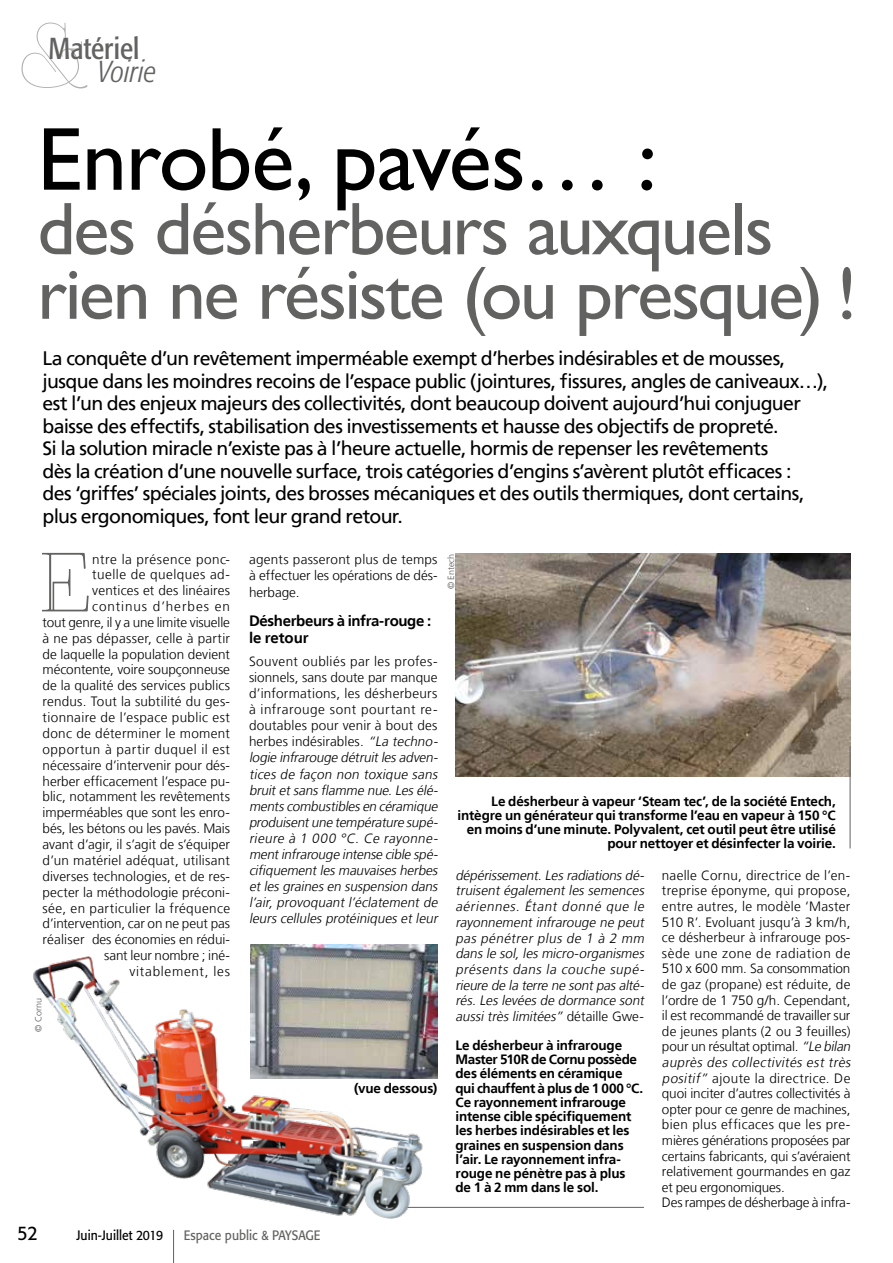
<style>
.page{position:relative;width:893px;height:1263px;background:#fff}
.page>*{position:absolute;margin:0;border:0;box-sizing:border-box;transform-origin:0 0}
.t1{font:94.5px "Znikomit No 25";color:#626261}
.t2{font:90px "Gill Sans";letter-spacing:-.015em;color:#000}
.t3{font:75px/64.5px "Gill Sans";letter-spacing:-.03em;color:#626261}
.t4{font:condensed 30px "Formata";color:#626261}
.t5{font:italic 300 condensed 30px "Formata";color:#626261}
.t6{font:19.5px/22.5px "Frutiger";letter-spacing:-.035em;color:#000}
.t7{font:19.5px "Formata";color:#000;scale:.9 1}
.t8{font:700 15px/17.1px "Frutiger";letter-spacing:-.02em;color:#000}
.t9{font:300 13.5px/15.9px "Frutiger";letter-spacing:.005em;color:#000;text-align:right}
.t10{font:italic 300 13.5px/16px "Frutiger";color:#000}
.t11{font:700 13.5px/14.2px "Frutiger";letter-spacing:-.01em;color:#000;text-align:right}
.t12{font:13.5px "Formata";color:#626261;scale:.9 1}
.t13{font:13.5px "Formata";color:#000;scale:.9 1}
.t14{font:300 9px "Frutiger";color:#565655}
.s1{font-style:normal}
.s2{font-style:italic}
</style>
<div class="page">
<hr style="left:173px;top:1230px;width:1px;height:33px;background:#626261">
<hr style="left:406px;top:1207px;width:238px;height:1px;background:#626261">
<svg style="left:42px;top:553px;width:46px;height:58px"></svg>
<img style="left:33px;top:956px;width:392px;height:263px">
<img style="left:456px;top:553px;width:394px;height:224px">
<hr style="left:850px;top:746px;width:1px;height:102px;background:#626261">
<img style="left:250px;top:944px;width:187px;height:135px">
<h1 class="t1" style="left:19px;top:-6px;width:72px">&amp;</h1>
<h3 class="t4" style="left:49px;top:31px;width:92px">Matériel</h3>
<h3 class="t5" style="left:98px;top:55px;width:60px">Voirie</h3>
<h2 class="t2" style="left:37px;top:106px;width:621px">Enrobé, pavés… :</h2>
<h3 class="t3" style="left:37px;top:196px;width:821px">des désherbeurs auxquels rien ne résiste (ou presque) !</h3>
<p class="t6" style="left:43px;top:347px;width:787px">La conquête d’un revêtement imperméable exempt d’herbes indésirables et de mousses, jusque dans les moindres recoins de l’espace public (jointures, fissures, angles de caniveaux…), est l’un des enjeux majeurs des collectivités, dont beaucoup doivent aujourd’hui conjuguer baisse des effectifs, stabilisation des investissements et hausse des objectifs de propreté.<br>Si la solution miracle n’existe pas à l’heure actuelle, hormis de repenser les revêtements<br>dès la création d’une nouvelle surface, trois catégories d’engins s’avèrent plutôt efficaces :<br>des ‘griffes’ spéciales joints, des brosses mécaniques et des outils thermiques, dont certains, plus ergonomiques, font leur grand retour.</p>
<p class="t9" style="left:43px;top:551px;width:189px">ntre la présence ponc-<br>tuelle de quelques ad&shy;ventices et des linéaires continus d’herbes en<br>tout genre, il y a une limite visuelle à ne pas dépasser, celle à partir de laquelle la population devient mécontente, voire soupçonneuse de la qualité des services publics rendus. Tout la subtilité du ges&shy;tionnaire de l’espace public est donc de déterminer le moment opportun à partir duquel il est nécessaire d’intervenir pour dés&shy;herber efficacement l’espace pu&shy;blic, notamment les revêtements imperméables que sont les enro&shy;bés, les bétons ou les pavés. Mais avant d’agir, il s’agit de s’équiper d’un matériel adéquat, utilisant diverses technologies, et de res&shy;pecter la méthodologie préconi&shy;sée, en particulier la fréquence d’intervention, car on ne peut pas réaliser des économies en rédui&shy;sant leur nombre ; iné&shy;vitablement, les</p>
<p class="t9" style="left:249px;top:551px;width:190px;line-height:16.4px;text-align:justify">agents passeront plus de temps à effectuer les opérations de dés&shy;herbage.</p>
<p class="t8" style="left:249px;top:612px;width:184px">Désherbeurs à infra-rouge : le retour</p>
<p class="t10" style="left:249px;top:653px;width:193px"><span class="s1">Souvent oubliés par les profes&shy;sionnels, sans doute par manque d’informations, les désherbeurs à infrarouge sont pourtant re&shy;doutables pour venir à bout des herbes indésirables.</span> “La techno&shy;logie infrarouge détruitlesadven&shy;tices de façon non toxique sans bruitetsansflamme nue.Lesélé&shy;mentscombustiblesen céramique produisentune température supé&shy;rieure à 1 000 °C. Ce rayonne&shy;mentinfrarouge intense cible spé&shy;cifiquementlesmauvaisesherbes et les graines en suspension dans l’air, provoquant l’éclatement de leurs cellules protéiniques et leur</p>
<p class="t14" style="left:33px;top:1032px;width:35px;rotate:-90deg">© Cornu</p>
<p class="t11" style="left:354px;top:1081px;width:85px">(vue dessous)</p>
<h3 class="t7" style="left:18px;top:1221px;width:24px">52</h3>
<p class="t13" style="left:77px;top:1227px;width:98px">Juin-Juillet 2019</p>
<p class="t12" style="left:184px;top:1227px;width:153px">Espace public &amp; PAYSAGE</p>
<p class="t14" style="left:446px;top:589px;width:37px;rotate:-90deg">© Entech</p>
<p class="t11" style="left:457px;top:794px;width:380px">Le désherbeur à vapeur ‘Steam tec’, de la société Entech, intègre un générateur qui transforme l’eau en vapeur à 150 °C en moins d’une minute. Polyvalent, cet outil peut être utilisé pour nettoyer et désinfecter la voirie.</p>
<p class="t10" style="left:455px;top:867px;width:193px;text-align:justify">dépérissement.Lesradiationsdé&shy;truisent également les semences aériennes. Étant donné que le rayonnement infrarouge ne peut pas pénétrer plus de 1 à 2 mm dans le sol, les micro-organismes présents dans la couche supé&shy;rieure de la terre ne sontpasalté&shy;rés. Les levées de dormance sont aussi très limitées” <span class="s1">d éta i l l e G we -</span></p>
<p class="t9" style="left:662px;top:867px;width:193px;text-align:left">naelle Cornu, directrice de l’en&shy;treprise éponyme, qui propose, entre autres, le modèle ‘Master<br>510 R’. Evoluant jusqu’à 3 km/h, ce désherbeur à infrarouge pos&shy;sède une zone de radiation de<br>510 x 600 mm. Sa consommation de gaz (propane) est réduite, de l’ordre de 1 750 g/h. Cependant, il est recommandé de travailler sur de jeunes plants (2 ou 3 feuilles) pour un résultat optimal. <span class="s2">“Le bilan auprès des collectivités est très positif”</span> ajoute la directrice. De quoi inciter d’autres collectivités à opter pour ce genre de machines, bien plus efficaces que les pre&shy;mières générations proposées par certains fabricants, qui s’avéraient relativement gourmandes en gaz et peu ergonomiques.<br>Des rampes de désherbage à infra-</p>
<p class="t11" style="left:455px;top:1038px;width:189px;text-align:left">Le désherbeur à infrarouge<br>Master 510R de Cornu possède des éléments en céramique qui chauffent à plus de 1 000 °C.<br>Ce rayonnement infrarouge intense cible spécifiquement les herbes indésirables et les graines en suspension dans l’air. Le rayonnement infra&shy;rouge ne pénètre pas à plus de 1 à 2 mm dans le sol.</p>
</div>
